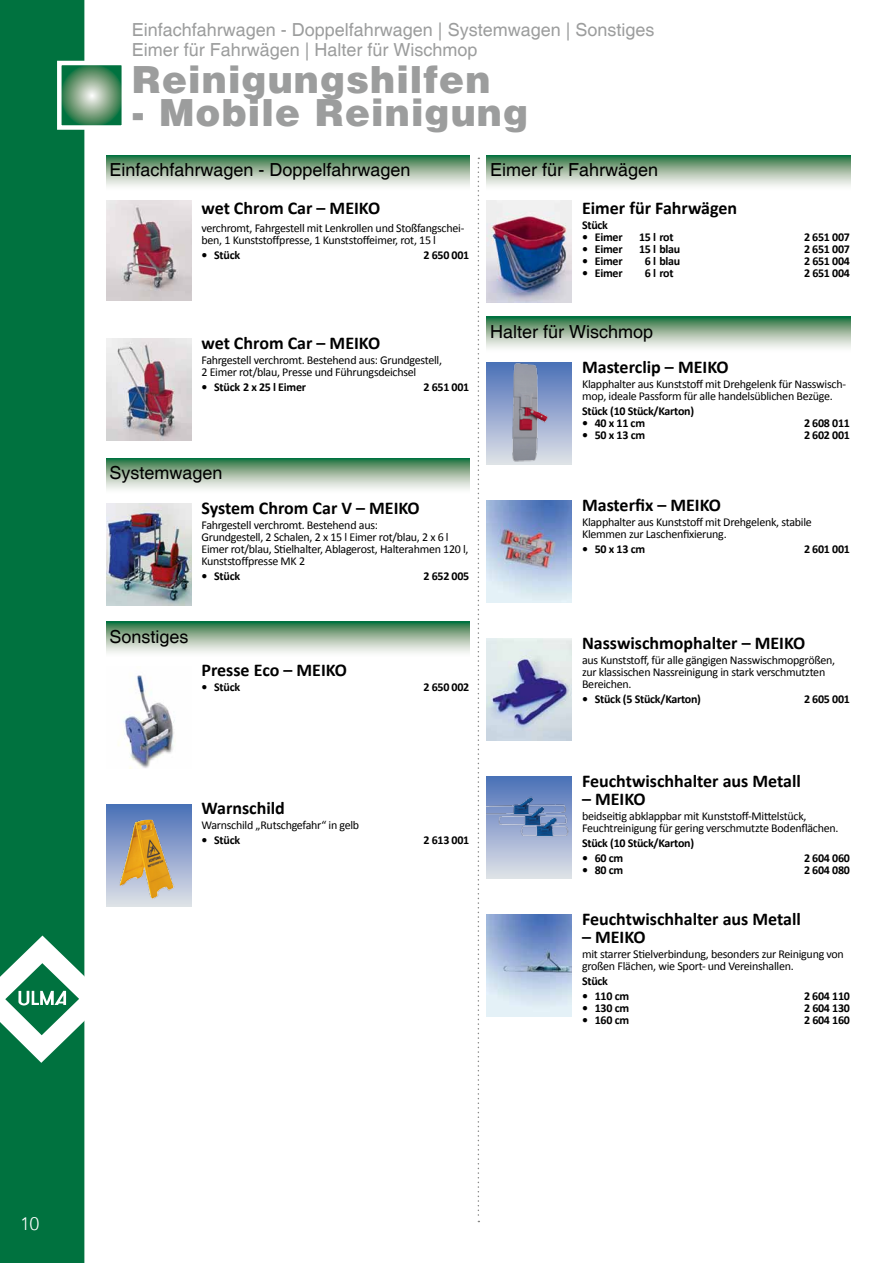
<style>
.page{position:relative;width:893px;height:1263px;background:#fff}
.page>*{position:absolute;margin:0;border:0;box-sizing:border-box;transform-origin:0 0}
.t1{font:900 37.5px "Helvetica";letter-spacing:.03em;color:#9c9d9d}
.t2{font:700 18px "Calibri";color:#000}
.t3{font:18px/19.5px "Helvetica";color:#9c9d9d}
.t4{font:18px "Helvetica";color:#000}
.t5{font:300 18px "Avenir";color:#fff}
.t6{font:12px/12px "Calibri";letter-spacing:-.02em;color:#000}
.t7{font:700 12px "Calibri";letter-spacing:-.02em;color:#000}
.t8{font:700 12px "Calibri";letter-spacing:.08em;color:#000}
</style>
<div class="page">
<div style="left:0;top:0;width:84px;height:1263px;background:#00723f"></div>
<svg style="left:62px;top:66px;width:59px;height:59px;background:#5f9772"></svg>
<div style="left:57px;top:61px;width:69px;height:69px;border:4px solid #fff"></div>
<svg style="left:478px;top:158px;width:1px;height:1064px"></svg>
<img style="left:106px;top:200px;width:85px;height:100px">
<img style="left:106px;top:503px;width:85px;height:102px">
<img style="left:118px;top:675px;width:57px;height:94px">
<img style="left:106px;top:805px;width:85px;height:102px">
<img style="left:106px;top:338px;width:85px;height:102px">
<svg style="left:106px;top:155px;width:364px;height:32px;background:#98b89f"></svg>
<svg style="left:106px;top:458px;width:364px;height:32px;background:#98b89f"></svg>
<svg style="left:106px;top:622px;width:364px;height:31px;background:#99b89f"></svg>
<img style="left:487px;top:200px;width:85px;height:102px">
<div style="left:487px;top:362px;width:85px;height:102px;background:linear-gradient(to bottom,#4b6fb7,#dfe0e8)"></div>
<img style="left:511px;top:362px;width:38px;height:99px">
<img style="left:487px;top:500px;width:85px;height:102px">
<img style="left:487px;top:638px;width:85px;height:102px">
<svg style="left:487px;top:155px;width:363px;height:32px;background:#98b89f"></svg>
<svg style="left:487px;top:317px;width:363px;height:32px;background:#99b8a0"></svg>
<div style="left:487px;top:776px;width:85px;height:102px;background:#d2d9e3"></div>
<img style="left:487px;top:776px;width:85px;height:86px">
<img style="left:487px;top:914px;width:85px;height:102px">
<svg style="left:0;top:935px;width:85px;height:128px"></svg>
<h2 class="t3" style="left:132px;top:21px;width:524px">Einfachfahrwagen - Doppelfahrwagen | Systemwagen | Sonstiges<br>Eimer für Fahrwägen | Halter für Wischmop</h2>
<h1 class="t1" style="left:132px;top:55px;width:360px">Reinigungshilfen</h1>
<h1 class="t1" style="left:132px;top:88px;width:398px">- Mobile Reinigung</h1>
<h2 class="t4" style="left:109px;top:159px;width:303px">Einfachfahrwagen - Doppelfahrwagen</h2>
<h2 class="t2" style="left:201px;top:197px;width:180px">wet Chrom Car – MEIKO</h2>
<p class="t6" style="left:201px;top:222px;width:264px">verchromt, Fahrgestell mit Lenkrollen und Stoßfangschei&shy;ben, 1 Kunststoffpresse, 1 Kunststoffeimer, rot, 15 l</p>
<p class="t7" style="left:201px;top:247px;width:40px">• Stück</p>
<p class="t7" style="left:423px;top:247px;width:47px">2 650 001</p>
<h2 class="t2" style="left:201px;top:332px;width:180px">wet Chrom Car – MEIKO</h2>
<p class="t6" style="left:201px;top:354px;width:242px">Fahrgestell verchromt. Bestehend aus: Grundgestell,<br>2 Eimer rot/blau, Presse und Führungsdeichsel</p>
<p class="t7" style="left:201px;top:379px;width:106px">• Stück 2 x 25 l Eimer</p>
<p class="t7" style="left:423px;top:379px;width:47px">2 651 001</p>
<h2 class="t4" style="left:109px;top:462px;width:115px">Systemwagen</h2>
<h2 class="t2" style="left:201px;top:497px;width:220px">System Chrom Car V – MEIKO</h2>
<p class="t6" style="left:201px;top:519px;width:269px">Fahrgestell verchromt. Bestehend aus:<br>Grundgestell, 2 Schalen, 2 x 15 l Eimer rot/blau, 2 x 6 l Eimer rot/blau, Stielhalter, Ablagerost, Halterahmen 120 l, Kunststoffpresse MK 2</p>
<p class="t7" style="left:201px;top:568px;width:40px">• Stück</p>
<p class="t7" style="left:423px;top:568px;width:47px">2 652 005</p>
<h2 class="t4" style="left:109px;top:626px;width:81px">Sonstiges</h2>
<h2 class="t2" style="left:201px;top:659px;width:147px">Presse Eco – MEIKO</h2>
<p class="t7" style="left:201px;top:679px;width:40px">• Stück</p>
<p class="t7" style="left:423px;top:679px;width:47px">2 650 002</p>
<h2 class="t4" style="left:490px;top:159px;width:170px">Eimer für Fahrwägen</h2>
<h2 class="t2" style="left:582px;top:197px;width:157px">Eimer für Fahrwägen</h2>
<p class="t7" style="left:582px;top:217px;width:28px">Stück</p>
<p class="t7" style="left:582px;top:229px;width:42px">• Eimer</p>
<p class="t7" style="left:639px;top:229px;width:36px">15 l rot</p>
<p class="t7" style="left:804px;top:229px;width:47px">2 651 007</p>
<p class="t7" style="left:582px;top:241px;width:42px">• Eimer</p>
<p class="t7" style="left:639px;top:241px;width:43px">15 l blau</p>
<p class="t7" style="left:804px;top:241px;width:47px">2 651 007</p>
<p class="t7" style="left:582px;top:253px;width:42px">• Eimer</p>
<p class="t7" style="left:645px;top:253px;width:37px">6 l blau</p>
<p class="t7" style="left:804px;top:253px;width:47px">2 651 004</p>
<p class="t7" style="left:582px;top:265px;width:42px">• Eimer</p>
<p class="t7" style="left:645px;top:265px;width:30px">6 l rot</p>
<p class="t7" style="left:804px;top:265px;width:47px">2 651 004</p>
<h2 class="t4" style="left:490px;top:321px;width:165px">Halter für Wischmop</h2>
<h2 class="t2" style="left:582px;top:356px;width:148px">Masterclip – MEIKO</h2>
<p class="t6" style="left:582px;top:378px;width:266px">Klapphalter aus Kunststoff mit Drehgelenk für Nasswisch&shy;mop, ideale Passform für alle handelsüblichen Bezüge.</p>
<p class="t7" style="left:582px;top:403px;width:114px">Stück (10 Stück/Karton)</p>
<p class="t8" style="left:582px;top:415px;width:65px">• 40x11cm</p>
<p class="t7" style="left:804px;top:415px;width:47px">2 608 011</p>
<p class="t8" style="left:582px;top:427px;width:65px">• 50x13cm</p>
<p class="t7" style="left:804px;top:427px;width:47px">2 602 001</p>
<h2 class="t2" style="left:582px;top:494px;width:140px">Masterfix – MEIKO</h2>
<p class="t6" style="left:582px;top:516px;width:231px">Klapphalter aus Kunststoff mit Drehgelenk, stabile<br>Klemmen zur Laschenfixierung.</p>
<p class="t8" style="left:582px;top:541px;width:65px">• 50x13cm</p>
<p class="t7" style="left:804px;top:541px;width:47px">2 601 001</p>
<h2 class="t2" style="left:582px;top:632px;width:225px">Nasswischmophalter – MEIKO</h2>
<p class="t6" style="left:582px;top:654px;width:255px">aus Kunststoff, für alle gängigen Nasswischmopgrößen, zur klassischen Nassreinigung in stark verschmutzten<br>Bereichen.</p>
<p class="t7" style="left:582px;top:691px;width:121px">• Stück (5 Stück/Karton)</p>
<p class="t7" style="left:804px;top:691px;width:47px">2 605 001</p>
<h2 class="t2" style="left:201px;top:797px;width:85px">Warnschild</h2>
<p class="t6" style="left:201px;top:819px;width:159px">Warnschild „Rutschgefahr“ in gelb</p>
<p class="t7" style="left:201px;top:832px;width:40px">• Stück</p>
<p class="t7" style="left:423px;top:832px;width:47px">2 613 001</p>
<h2 class="t2" style="left:582px;top:770px;width:220px">Feuchtwischhalter aus Metall</h2>
<h2 class="t2" style="left:582px;top:788px;width:65px">– MEIKO</h2>
<p class="t6" style="left:582px;top:810px;width:258px">beidseitig abklappbar mit Kunststoff-Mittelstück,<br>Feuchtreinigung für gering verschmutzte Bodenflächen.</p>
<p class="t7" style="left:582px;top:835px;width:114px">Stück (10 Stück/Karton)</p>
<p class="t7" style="left:582px;top:850px;width:43px">• 60 cm</p>
<p class="t7" style="left:804px;top:850px;width:47px">2 604 060</p>
<p class="t7" style="left:582px;top:862px;width:43px">• 80 cm</p>
<p class="t7" style="left:804px;top:862px;width:47px">2 604 080</p>
<h2 class="t2" style="left:582px;top:908px;width:220px">Feuchtwischhalter aus Metall</h2>
<h2 class="t2" style="left:582px;top:926px;width:65px">– MEIKO</h2>
<p class="t6" style="left:582px;top:948px;width:263px">mit starrer Stielverbindung, besonders zur Reinigung von großen Flächen, wie Sport- und Vereinshallen.</p>
<p class="t7" style="left:582px;top:973px;width:28px">Stück</p>
<p class="t7" style="left:582px;top:988px;width:49px">• 110 cm</p>
<p class="t7" style="left:804px;top:988px;width:47px">2 604 110</p>
<p class="t7" style="left:582px;top:1000px;width:49px">• 130 cm</p>
<p class="t7" style="left:804px;top:1000px;width:47px">2 604 130</p>
<p class="t7" style="left:582px;top:1012px;width:49px">• 160 cm</p>
<p class="t7" style="left:804px;top:1012px;width:47px">2 604 160</p>
<h2 class="t5" style="left:20px;top:1213px;width:20px">10</h2>
</div>
